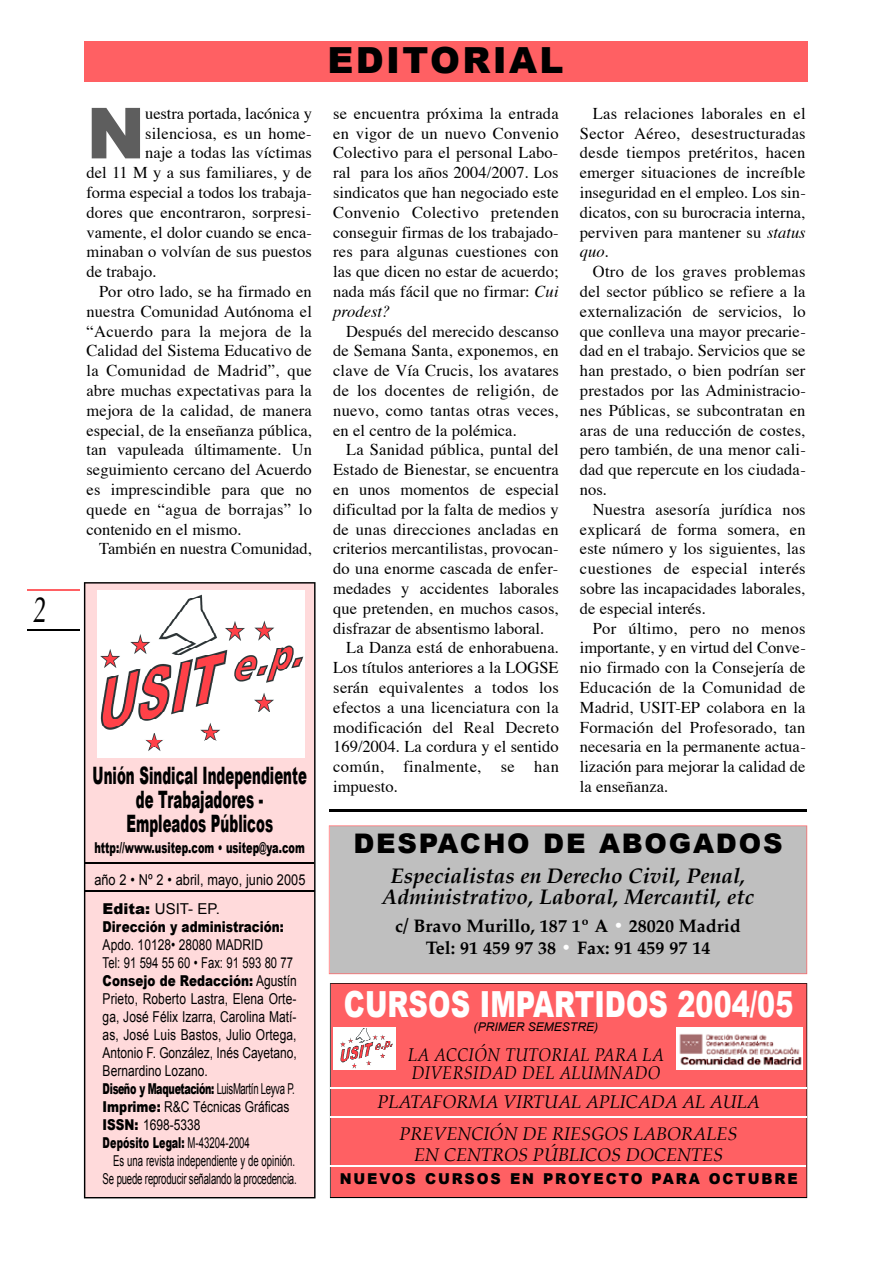
<style>
.page{position:relative;width:893px;height:1263px;background:#fff}
.page>*{position:absolute;margin:0;border:0;box-sizing:border-box;transform-origin:0 0}
.t1{font:900 70.5px "Arial";color:#5e5e5e}
.t2{font:900 36px "Arial";color:#fff;scale:.75 1}
.t3{font:900 36px "Arial";color:#000}
.t4{font:italic 36px "Palatino";color:#000;scale:.75 1}
.t5{font:900 27px "Arial";letter-spacing:.06em;color:#000}
.t6{font:900 24px/24px "Arial";color:#000;text-align:center;scale:.55 1}
.t7{font:italic 700 21px/20.9px "Palatino";color:#000;text-align:center}
.t8{font:italic 18px/32.1px "Palatino";color:#000;text-align:center}
.t9{font:700 18px/21.3px "Palatino";color:#000;text-align:center}
.t10{font:italic 18px/17.7px "Palatino";letter-spacing:.02em;color:#000;scale:.9 1}
.t11{font:16.5px/19.8px "Times";letter-spacing:.005em;color:#000;text-align:justify}
.t12{font:16.5px "Times";letter-spacing:.025em;color:#000}
.t13{font:15px/18px "Arial MS";color:#000;scale:.8 1}
.t14{font:15px/18px "Arial MS";color:#000;text-align:center;scale:.64 1}
.t15{font:900 15px "Arial";color:#000;scale:.8 1}
.t16{font:15px/29.1px "Arial MS";color:#000;scale:.85 1}
.t17{font:900 15px "Arial";letter-spacing:-.03em;color:#000;scale:.64 1}
.t18{font:900 15px "Arial";color:#000;scale:.65 1}
.t19{font:900 15px "Arial";letter-spacing:.13em;color:#000;scale:.95 1}
.t20{font:900 15px "Arial";color:#000;scale:.64 1}
.t21{font:12px "Arial Italic MS";color:#000}
.s1{font-family:"Arial";font-weight:900}
.s2{font-family:"Arial MS";font-weight:400}
.s3{font-style:italic}
.s4{color:#fff}
</style>
<div class="page">
<hr style="left:27px;top:589px;width:53px;height:2px;background:#ff6063">
<hr style="left:27px;top:630px;width:53px;height:1px;background:#000">
<div style="left:84px;top:41px;width:723px;height:41px;background:#ff6063"></div>
<div style="left:84px;top:582px;width:231px;height:616px;background:#ffdadb"></div>
<hr style="left:84px;top:862px;width:230px;height:2px;background:#000">
<hr style="left:84px;top:890px;width:230px;height:2px;background:#000">
<div style="left:97px;top:590px;width:208px;height:168px;background:#fff"></div>
<img style="left:100px;top:594px;width:203px;height:157px">
<div style="left:330px;top:983px;width:477px;height:215px;background:#ff6063"></div>
<img style="left:676px;top:1028px;width:126px;height:42px">
<div style="left:333px;top:1027px;width:62px;height:42px;background:#fff"></div>
<img style="left:340px;top:1028px;width:52px;height:41px">
<hr style="left:330px;top:1087px;width:477px;height:2px;background:#fff">
<hr style="left:330px;top:1117px;width:476px;height:1px;background:#fff">
<hr style="left:329px;top:1165px;width:477px;height:1px;background:#fff">
<div style="left:329px;top:825px;width:478px;height:149px;background:#bfbfbf"></div>
<hr style="left:329px;top:809px;width:478px;height:3px;background:#000">
<h2 class="t4" style="left:33px;top:593px;width:19px">2</h2>
<h1 class="t1" style="left:86px;top:81px;width:60px">N</h1>
<p class="t11" style="left:145px;top:105px;width:168px">uestra portada, lacónica y</p>
<p class="t11" style="left:145px;top:125px;width:168px">silenciosa, es un home-</p>
<p class="t11" style="left:145px;top:144px;width:168px">naje a todas las víctimas</p>
<p class="t11" style="left:86px;top:164px;width:227px">del 11 M y a sus familiares, y de</p>
<p class="t11" style="left:86px;top:184px;width:227px">forma especial a todos los trabaja-</p>
<p class="t11" style="left:86px;top:204px;width:227px">dores que encontraron, sorpresi-</p>
<p class="t11" style="left:86px;top:224px;width:227px">vamente, el dolor cuando se enca-</p>
<p class="t11" style="left:86px;top:243px;width:227px">minaban o volvían de sus puestos</p>
<p class="t11" style="left:86px;top:263px;width:72px">de trabajo.</p>
<p class="t11" style="left:99px;top:283px;width:214px">Por otro lado, se ha firmado en</p>
<p class="t11" style="left:86px;top:303px;width:227px">nuestra Comunidad Autónoma el</p>
<p class="t11" style="left:86px;top:323px;width:227px">“Acuerdo para la mejora de la</p>
<p class="t11" style="left:86px;top:342px;width:227px">Calidad del Sistema Educativo de</p>
<p class="t11" style="left:86px;top:362px;width:227px">la Comunidad de Madrid”, que</p>
<p class="t11" style="left:86px;top:382px;width:227px">abre muchas expectativas para la</p>
<p class="t11" style="left:86px;top:402px;width:227px">mejora de la calidad, de manera</p>
<p class="t11" style="left:86px;top:422px;width:227px">especial, de la enseñanza pública,</p>
<p class="t11" style="left:86px;top:441px;width:227px">tan vapuleada últimamente. Un</p>
<p class="t11" style="left:86px;top:461px;width:227px">seguimiento cercano del Acuerdo</p>
<p class="t11" style="left:86px;top:481px;width:227px">es imprescindible para que no</p>
<p class="t11" style="left:86px;top:501px;width:227px">quede en “agua de borrajas” lo</p>
<p class="t11" style="left:86px;top:521px;width:157px">contenido en el mismo.</p>
<p class="t11" style="left:99px;top:540px;width:214px">También en nuestra Comunidad,</p>
<h3 class="t6" style="left:93px;top:763px;width:391px">Unión Sindical Independiente de Trabajadores -<br>Empleados Públicos</h3>
<p class="t18" style="left:94px;top:837px;width:325px">http://www.usitep.com • usitep@ya.com</p>
<p class="t16" style="left:103px;top:865px;width:240px;text-indent:-8px">año 2 • Nº 2 • abril, mayo, junio 2005<br><span class="s1">Edita:</span> USIT- EP.</p>
<p class="t15" style="left:103px;top:915px;width:228px">Dirección y administración:</p>
<p class="t13" style="left:103px;top:935px;width:240px">Apdo. 10128• 28080 MADRID<br>Tel: 91 594 55 60 • Fax: 91 593 80 77</p>
<p class="t15" style="left:103px;top:969px;width:244px">Consejo de Redacción: <span class="s2">Agustín</span></p>
<p class="t13" style="left:103px;top:989px;width:244px;text-align:justify">Prieto, Roberto Lastra, Elena Orte&shy;ga, José Félix Izarra, Carolina Matí&shy;as, José Luis Bastos, Julio Ortega, Antonio F. González, Inés Cayetano, Bernardino Lozano.</p>
<p class="t17" style="left:103px;top:1077px;width:302px">Diseño y Maquetación: <span class="s2">LuisMartín Leyva P.</span></p>
<p class="t13" style="left:103px;top:1097px;width:235px"><span class="s1">Imprime:</span> R&amp;C Técnicas Gráficas<br><span class="s1">ISSN:</span> 1698-5338</p>
<p class="t20" style="left:103px;top:1131px;width:232px">Depósito Legal: <span class="s2">M-43204-2004</span></p>
<p class="t14" style="left:103px;top:1151px;width:305px">Es una revista independiente y de opinión.<br>Se puede reproducir señalando la procedencia.</p>
<h2 class="t3" style="left:327px;top:33px;width:238px">E D I TO R I A L</h2>
<p class="t11" style="left:333px;top:105px;width:227px">se encuentra próxima la entrada en vigor de un nuevo Convenio Colectivo para el personal Labo&shy;ral para los años 2004/2007. Los sindicatos que han negociado este Convenio Colectivo pretenden conseguir firmas de los trabajado&shy;res para algunas cuestiones con las que dicen no estar de acuerdo; nada más fácil que no firmar: <span class="s3">Cui prodest?</span></p>
<p class="t11" style="left:333px;top:323px;width:227px;text-indent:13px">Después del merecido descanso de Semana Santa, exponemos, en clave de Vía Crucis, los avatares de los docentes de religión, de nuevo, como tantas otras veces, en el centro de la polémica.</p>
<p class="t11" style="left:346px;top:441px;width:214px">La Sanidad pública, puntal del</p>
<p class="t11" style="left:333px;top:461px;width:227px">Estado de Bienestar, se encuentra</p>
<p class="t11" style="left:333px;top:481px;width:227px">en unos momentos de especial</p>
<p class="t11" style="left:333px;top:501px;width:227px">dificultad por la falta de medios y</p>
<p class="t11" style="left:333px;top:521px;width:227px">de unas direcciones ancladas en</p>
<p class="t11" style="left:333px;top:540px;width:227px">criterios mercantilistas, provocan-</p>
<p class="t11" style="left:333px;top:560px;width:227px">do una enorme cascada de enfer-</p>
<p class="t11" style="left:333px;top:580px;width:227px">medades y accidentes laborales</p>
<p class="t11" style="left:333px;top:600px;width:227px">que pretenden, en muchos casos,</p>
<p class="t11" style="left:333px;top:620px;width:212px">disfrazar de absentismo laboral.</p>
<p class="t11" style="left:346px;top:639px;width:214px">La Danza está de enhorabuena.</p>
<p class="t11" style="left:333px;top:659px;width:227px">Los títulos anteriores a la LOGSE</p>
<p class="t11" style="left:333px;top:679px;width:227px">serán equivalentes a todos los</p>
<p class="t11" style="left:333px;top:699px;width:227px">efectos a una licenciatura con la</p>
<p class="t11" style="left:333px;top:719px;width:227px">modificación del Real Decreto</p>
<p class="t11" style="left:333px;top:738px;width:227px">169/2004. La cordura y el sentido</p>
<p class="t12" style="left:333px;top:760px;width:227px">común, finalmente, se han</p>
<p class="t11" style="left:333px;top:778px;width:66px">impuesto.</p>
<p class="t11" style="left:580px;top:105px;width:227px;text-indent:13px">Las relaciones laborales en el Sector Aéreo, desestructuradas desde tiempos pretéritos, hacen emerger situaciones de increíble inseguridad en el empleo. Los sin&shy;dicatos, con su burocracia interna, perviven para mantener su <span class="s3">status quo.</span></p>
<p class="t11" style="left:580px;top:263px;width:227px;text-indent:13px">Otro de los graves problemas del sector público se refiere a la externalización de servicios, lo que conlleva una mayor precarie&shy;dad en el trabajo. Servicios que se han prestado, o bien podrían ser prestados por las Administracio&shy;nes Públicas, se subcontratan en aras de una reducción de costes, pero también, de una menor cali&shy;dad que repercute en los ciudada&shy;nos.</p>
<p class="t11" style="left:580px;top:501px;width:227px;text-indent:13px">Nuestra asesoría jurídica nos explicará de forma somera, en este número y los siguientes, las cuestiones de especial interés sobre las incapacidades laborales, de especial interés.</p>
<p class="t11" style="left:580px;top:620px;width:227px;text-indent:13px">Por último, pero no menos importante, y en virtud del Conve&shy;nio firmado con la Consejería de Educación de la Comunidad de Madrid, USIT-EP colabora en la Formación del Profesorado, tan necesaria en la permanente actua&shy;lización para mejorar la calidad de la enseñanza.</p>
<h3 class="t5" style="left:353px;top:823px;width:430px">D E S PACHO DE A B O G A D O S</h3>
<p class="t7" style="left:382px;top:867px;width:373px">Especialistas en Derecho Civil, Penal,<br>Administrativo, Laboral, Mercantil, etc</p>
<p class="t9" style="left:395px;top:917px;width:347px">c/ Bravo Murillo, 187 1º A <span class="s4">•</span> 28020 Madrid<br>Tel: 91 459 97 38 <span class="s4">•</span> Fax: 91 459 97 14</p>
<h2 class="t2" style="left:344px;top:978px;width:600px">CURSOS IMPARTIDOS 2004/05</h2>
<p class="t21" style="left:473px;top:1020px;width:126px">(PRIMER SEMESTRE)</p>
<p class="t10" style="left:408px;top:1048px;width:285px">L A ACCIÓN TUTO R I A L PA R A L A<br>DIVERSIDAD DEL A L U M N A D O</p>
<p class="t8" style="left:377px;top:1087px;width:384px">PLATAFORMA VIRTUAL APLICADA AL AULA<br>PREVENCIÓN DE RIESGOS LABORALES</p>
<p class="t8" style="left:414px;top:1140px;width:310px">EN CENTROS PÚBLICOS DOCENTES</p>
<p class="t19" style="left:339px;top:1168px;width:483px">N U E VOS CURSOS EN PROY E C TO PARA OCTUBRE</p>
</div>
